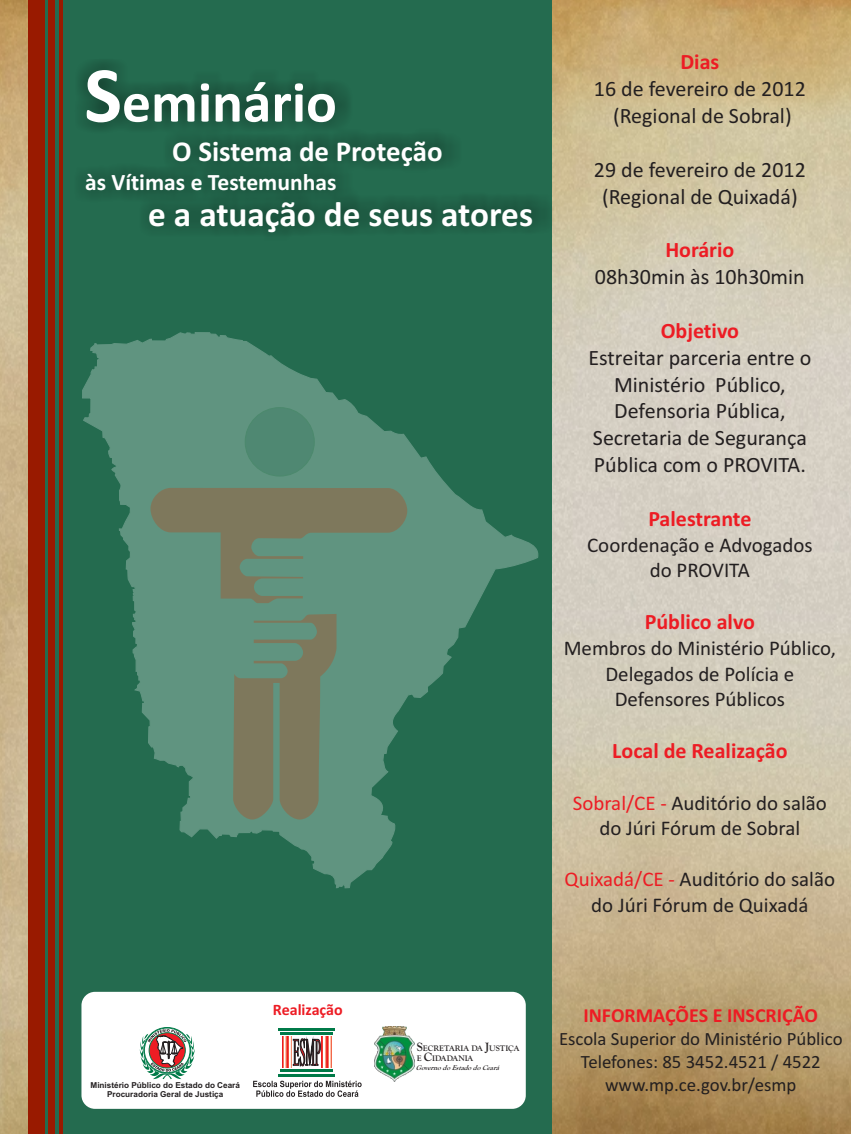
<style>
.page{position:relative;width:851px;height:1134px;background:#fff}
.page>*{position:absolute;margin:0;border:0;box-sizing:border-box;transform-origin:0 0}
.t1{font:700 57.6px "Calibri";color:#fff}
.t2{font:700 35.2px "Calibri";color:#fff}
.t3{font:700 29px "Calibri";color:#fff}
.t4{font:700 23.6px "Calibri";color:#fff}
.t5{font:22px/26.8px "Calibri";color:#231f20;text-align:center}
.t6{font:700 22px "Calibri";color:#ed1c24}
.t7{font:21px/25.6px "Calibri";color:#231f20;text-align:center}
.t8{font:700 20px "Calibri";color:#ed1c24}
.t9{font:18.8px/23px "Calibri";color:#231f20;text-align:center}
.t10{font:700 16px "Calibri";color:#ed1c24}
.t11{font:700 8.4px/10px "Goudy Old Style T";color:#231f20}
.t12{font:700 8.2px "Arial";color:#231f20}
.t13{font:italic 700 7.2px "Goudy Old Style T";color:#231f20}
.s1{font-size:80px}
.s2{color:#ed1c24}
.s3{font-size:12.4px}
</style>
<div class="page">
<img style="left:0;top:0;width:850px;height:1134px">
<div style="left:29px;top:0;width:522px;height:1134px;background:#246b4f"></div>
<div style="left:29px;top:0;width:16px;height:1134px;background:#991a00"></div>
<div style="left:49px;top:0;width:6px;height:1134px;background:#991a00"></div>
<hr style="left:59px;top:0;width:3px;height:1134px;background:#991a00">
<div style="left:81px;top:992px;width:444px;height:117px;background:#fff;border-radius:14px"></div>
<svg style="left:140px;top:1029px;width:55px;height:51px"></svg>
<svg style="left:282px;top:1037px;width:2px;height:31px"></svg>
<svg style="left:285px;top:1037px;width:1px;height:31px"></svg>
<svg style="left:287px;top:1037px;width:2px;height:31px"></svg>
<svg style="left:290px;top:1037px;width:2px;height:31px"></svg>
<svg style="left:322px;top:1037px;width:1px;height:31px"></svg>
<svg style="left:325px;top:1037px;width:1px;height:31px"></svg>
<svg style="left:327px;top:1037px;width:2px;height:31px"></svg>
<svg style="left:330px;top:1037px;width:1px;height:31px"></svg>
<svg style="left:293px;top:1038px;width:27px;height:28px"></svg>
<hr style="left:279px;top:1028px;width:56px;height:3px;background:#007a48">
<hr style="left:280px;top:1032px;width:53px;height:3px;background:#007a48">
<hr style="left:279px;top:1074px;width:56px;height:3px;background:#007a48">
<hr style="left:280px;top:1069px;width:53px;height:3px;background:#007a48">
<svg style="left:253px;top:1081px;width:108px;height:16px"></svg>
<svg style="left:80px;top:55px;width:477px;height:189px"></svg>
<svg style="left:82px;top:332px;width:457px;height:557px"></svg>
<div style="left:245px;top:407px;width:69px;height:69px;background:#4f8872;border:1px solid #196e3e;border-radius:50%"></div>
<svg style="left:150px;top:488px;width:257px;height:115px;background:#6d866f"></svg>
<svg style="left:233px;top:614px;width:103px;height:205px;background:#728269"></svg>
<img style="left:374px;top:1027px;width:40px;height:54px">
<h1 class="t1" style="left:84px;top:78px;width:254px"><span class="s1">S</span>eminário</h1>
<h3 class="t3" style="left:172px;top:139px;width:272px">O Sistema de Proteção</h3>
<p class="t4" style="left:85px;top:173px;width:253px">às Vítimas e Testemunhas</p>
<h2 class="t2" style="left:148px;top:199px;width:386px">e a atuação de seus atores</h2>
<p class="t6" style="left:680px;top:53px;width:40px">Dias</p>
<p class="t5" style="left:594px;top:77px;width:213px">16 de fevereiro de 2012 (Regional de Sobral)</p>
<p class="t5" style="left:594px;top:158px;width:213px">29 de fevereiro de 2012 (Regional de Quixadá)</p>
<p class="t6" style="left:665px;top:241px;width:70px">Horário</p>
<p class="t5" style="left:595px;top:265px;width:211px">08h30min às 10h30min</p>
<p class="t6" style="left:660px;top:321px;width:80px">Objetivo</p>
<p class="t5" style="left:588px;top:346px;width:224px">Estreitar parceria entre o<br>Ministério Público,<br>Defensoria Pública,<br>Secretaria de Segurança<br>Pública com o PROVITA.</p>
<p class="t6" style="left:648px;top:509px;width:105px">Palestrante</p>
<p class="t7" style="left:587px;top:534px;width:227px">Coordenação e Advogados do PROVITA</p>
<p class="t6" style="left:644px;top:613px;width:112px">Público alvo</p>
<p class="t7" style="left:563px;top:637px;width:274px">Membros do Ministério Público,<br>Delegados de Polícia e<br>Defensores Públicos</p>
<p class="t6" style="left:612px;top:742px;width:177px">Local de Realização</p>
<p class="t7" style="left:572px;top:792px;width:256px"><span class="s2">Sobral/CE -</span> Auditório do salão do Júri Fórum de Sobral</p>
<p class="t7" style="left:564px;top:868px;width:272px"><span class="s2">Quixadá/CE -</span> Auditório do salão do Júri Fórum de Quixadá</p>
<p class="t10" style="left:273px;top:1002px;width:71px">Realização</p>
<p class="t11" style="left:416px;top:1043px;width:104px"><span class="s3">S</span>ECRETARIA DA <span class="s3">J</span>USTIÇA<br>E <span class="s3">C</span>IDADANIA</p>
<p class="t13" style="left:415px;top:1064px;width:87px">GovernodoEstadodoCeará</p>
<p class="t8" style="left:583px;top:1007px;width:236px">INFORMAÇÕES E INSCRIÇÃO</p>
<p class="t9" style="left:559px;top:1029px;width:285px">Escola Superior do Ministério Público<br>Telefones: 85 3452.4521 / 4522</p>
<p class="t12" style="left:91px;top:1082px;width:151px">Ministério Público do Estado do Ceará</p>
<p class="t9" style="left:605px;top:1075px;width:193px">www.mp.ce.gov.br/esmp</p>
<p class="t12" style="left:107px;top:1091px;width:118px">Procuradoria Geral de Justiça</p>
</div>
